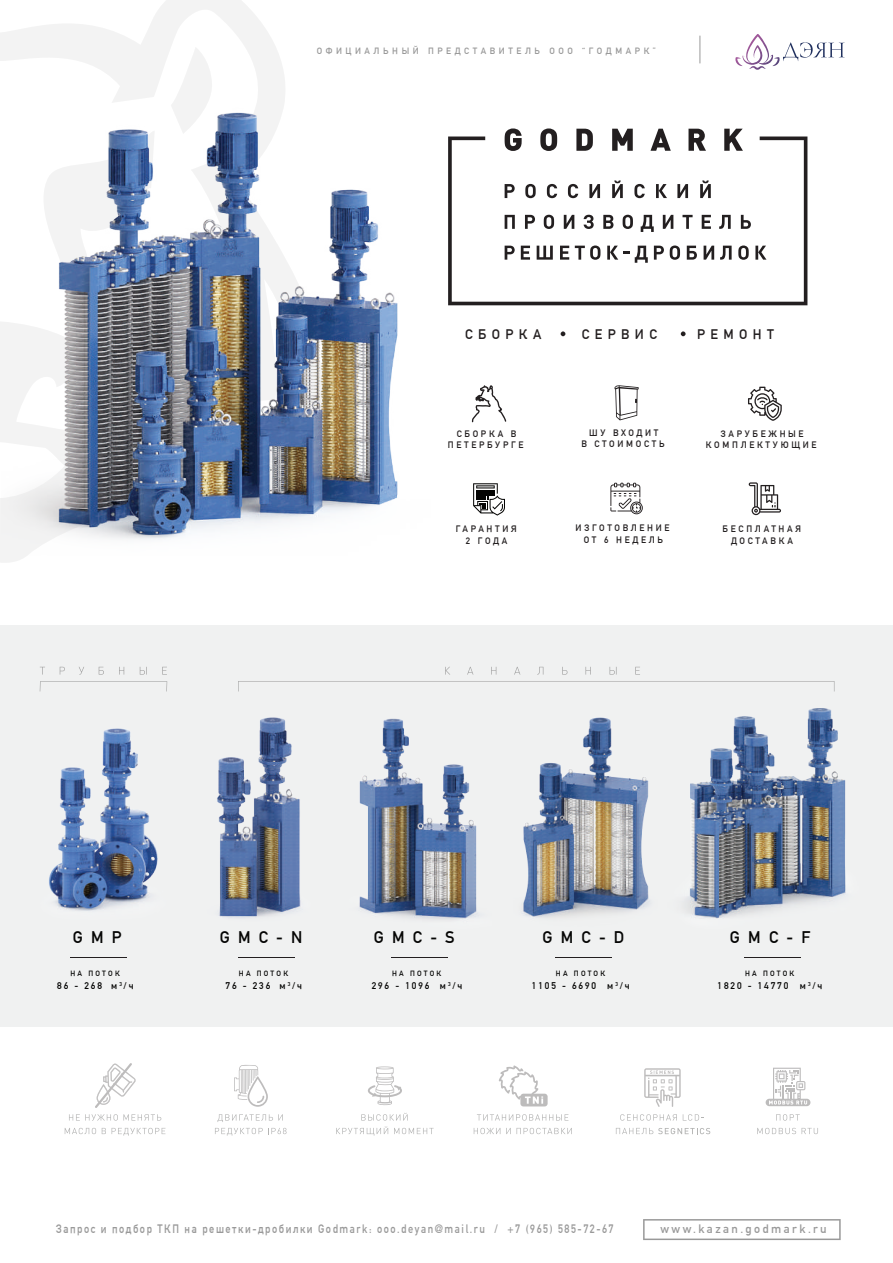
<style>
.page{position:relative;width:893px;height:1263px;background:#fff}
.page>*{position:absolute;margin:0;border:0;box-sizing:border-box;transform-origin:0 0}
.t1{font:700 16.5px "DIN Alternate";letter-spacing:.5em;color:#050504}
.t2{font:700 13.65px "DIN Alternate";letter-spacing:.4em;color:#231f20}
.t3{font:700 12px "DIN Alternate";letter-spacing:.15em;color:#999;scale:.86 1}
.t4{font:700 12px "DIN Alternate";letter-spacing:.2em;color:#999}
.t5{font:700 9.6px "DIN Alternate";letter-spacing:.2em;color:#050504}
.t6{font:700 9.15px/11.7px "DIN Alternate";letter-spacing:.3em;color:#231f20;text-align:center}
.t7{font:700 9px "DIN Alternate";letter-spacing:.4em;color:#999}
.t8{font:700 7.5px "DIN Alternate";letter-spacing:.3em;color:#050504}
</style>
<div class="page">
<div style="left:0;top:625px;width:893px;height:401px;background:#f0f1f1"></div>
<svg style="left:0;top:0;width:285px;height:562px"></svg>
<svg style="left:171px;top:47px;width:42px;height:60px"></svg>
<svg style="left:505px;top:128px;width:17px;height:8px"></svg>
<svg style="left:540px;top:128px;width:17px;height:8px"></svg>
<svg style="left:576px;top:129px;width:17px;height:7px"></svg>
<svg style="left:612px;top:129px;width:21px;height:7px"></svg>
<svg style="left:656px;top:129px;width:10px;height:7px"></svg>
<svg style="left:688px;top:129px;width:17px;height:7px"></svg>
<svg style="left:724px;top:129px;width:19px;height:7px"></svg>
<svg style="left:448px;top:136px;width:359px;height:169px"></svg>
<svg style="left:69px;top:1114px;width:92px;height:6px"></svg>
<svg style="left:65px;top:1128px;width:31px;height:6px"></svg>
<svg style="left:102px;top:1128px;width:4px;height:6px"></svg>
<svg style="left:112px;top:1128px;width:53px;height:8px"></svg>
<svg style="left:218px;top:1114px;width:65px;height:8px"></svg>
<svg style="left:215px;top:1128px;width:72px;height:8px"></svg>
<svg style="left:361px;top:1113px;width:47px;height:7px"></svg>
<svg style="left:336px;top:1126px;width:52px;height:10px"></svg>
<svg style="left:394px;top:1128px;width:40px;height:6px"></svg>
<svg style="left:477px;top:1114px;width:91px;height:6px"></svg>
<svg style="left:474px;top:1128px;width:26px;height:6px"></svg>
<svg style="left:506px;top:1128px;width:66px;height:6px"></svg>
<svg style="left:620px;top:1114px;width:57px;height:6px"></svg>
<svg style="left:683px;top:1114px;width:21px;height:6px"></svg>
<svg style="left:776px;top:1114px;width:24px;height:6px"></svg>
<svg style="left:757px;top:1128px;width:61px;height:6px"></svg>
<svg style="left:95px;top:1063px;width:41px;height:45px"></svg>
<svg style="left:234px;top:1065px;width:34px;height:42px"></svg>
<div style="left:520px;top:1094px;width:28px;height:12px;background:#bdbcbc;border-radius:3px"></div>
<svg style="left:499px;top:1065px;width:44px;height:39px"></svg>
<svg style="left:644px;top:1068px;width:37px;height:39px"></svg>
<svg style="left:766px;top:1099px;width:44px;height:7px"></svg>
<svg style="left:769px;top:1068px;width:38px;height:36px"></svg>
<svg style="left:368px;top:1066px;width:34px;height:39px"></svg>
<svg style="left:616px;top:1128px;width:94px;height:6px"></svg>
<hr style="left:70px;top:957px;width:56px;height:1px;background:#231f20">
<svg style="left:238px;top:681px;width:561px;height:10px"></svg>
<svg style="left:40px;top:681px;width:127px;height:10px"></svg>
<svg style="left:445px;top:667px;width:5px;height:7px"></svg>
<svg style="left:467px;top:667px;width:6px;height:7px"></svg>
<svg style="left:491px;top:667px;width:5px;height:7px"></svg>
<svg style="left:514px;top:667px;width:6px;height:7px"></svg>
<svg style="left:538px;top:667px;width:5px;height:7px"></svg>
<svg style="left:562px;top:667px;width:5px;height:7px"></svg>
<svg style="left:585px;top:667px;width:6px;height:7px"></svg>
<svg style="left:610px;top:667px;width:5px;height:7px"></svg>
<svg style="left:635px;top:667px;width:5px;height:7px"></svg>
<svg style="left:60px;top:667px;width:5px;height:7px"></svg>
<svg style="left:79px;top:667px;width:5px;height:7px"></svg>
<svg style="left:99px;top:667px;width:5px;height:7px"></svg>
<svg style="left:119px;top:667px;width:5px;height:7px"></svg>
<svg style="left:140px;top:667px;width:7px;height:7px"></svg>
<svg style="left:162px;top:667px;width:5px;height:7px"></svg>
<svg style="left:561px;top:331px;width:4px;height:5px"></svg>
<svg style="left:681px;top:331px;width:5px;height:5px"></svg>
<hr style="left:239px;top:957px;width:56px;height:1px;background:#231f20">
<hr style="left:392px;top:957px;width:56px;height:1px;background:#231f20">
<hr style="left:556px;top:957px;width:56px;height:1px;background:#231f20">
<hr style="left:745px;top:957px;width:56px;height:1px;background:#231f20">
<svg style="left:615px;top:385px;width:24px;height:35px"></svg>
<svg style="left:610px;top:483px;width:33px;height:31px"></svg>
<svg style="left:473px;top:483px;width:32px;height:33px"></svg>
<svg style="left:749px;top:482px;width:32px;height:33px"></svg>
<svg style="left:472px;top:385px;width:34px;height:37px"></svg>
<svg style="left:748px;top:387px;width:34px;height:34px"></svg>
<img style="left:1px;top:107px;width:397px;height:448px">
<img style="left:49px;top:728px;width:109px;height:183px">
<img style="left:217px;top:717px;width:84px;height:201px">
<img style="left:359px;top:718px;width:119px;height:202px">
<img style="left:522px;top:717px;width:128px;height:201px">
<img style="left:685px;top:716px;width:114px;height:203px">
<img style="left:799px;top:681px;width:47px;height:223px">
<svg style="left:643px;top:1219px;width:198px;height:21px"></svg>
<svg style="left:700px;top:36px;width:1px;height:27px"></svg>
<svg style="left:735px;top:34px;width:110px;height:36px"></svg>
<p class="t7" style="left:317px;top:44px;width:341px">ОФИЦИАЛЬНЫЙ ПРЕДСТАВИТЕЛЬ ООО “ГОДМАРК”</p>
<h2 class="t2" style="left:465px;top:324px;width:78px">СБОРКА</h2>
<h2 class="t2" style="left:582px;top:324px;width:77px">СЕРВИС</h2>
<h2 class="t2" style="left:697px;top:324px;width:78px">РЕМОНТ</h2>
<p class="t6" style="left:448px;top:427px;width:77px">СБОРКА В<br>ПЕТЕРБУРГЕ</p>
<p class="t6" style="left:581px;top:426px;width:85px">ШУ ВХОДИТ<br>В СТОИМОСТЬ</p>
<p class="t6" style="left:706px;top:427px;width:112px">ЗАРУБЕЖНЫЕ<br>КОМПЛЕКТУЮЩИЕ</p>
<p class="t6" style="left:456px;top:523px;width:62px">ГАРАНТИЯ<br>2 ГОДА</p>
<p class="t6" style="left:576px;top:522px;width:96px">ИЗГОТОВЛЕНИЕ<br>ОТ 6 НЕДЕЛЬ</p>
<p class="t6" style="left:723px;top:523px;width:80px">БЕСПЛАТНАЯ<br>ДОСТАВКА</p>
<h1 class="t1" style="left:73px;top:924px;width:50px">GMP</h1>
<p class="t8" style="left:71px;top:967px;width:51px">НА ПОТОК</p>
<p class="t5" style="left:57px;top:978px;width:78px">86 - 268 м <sup>3</sup>/ч</p>
<h1 class="t1" style="left:220px;top:924px;width:84px">GMC-N</h1>
<h1 class="t1" style="left:374px;top:924px;width:82px">GMC-S</h1>
<h1 class="t1" style="left:542px;top:924px;width:83px">GMC-D</h1>
<h1 class="t1" style="left:730px;top:924px;width:82px">GMC-F</h1>
<p class="t8" style="left:239px;top:967px;width:51px">НА ПОТОК</p>
<p class="t5" style="left:226px;top:978px;width:78px">76 - 236 м <sup>3</sup>/ч</p>
<p class="t8" style="left:392px;top:967px;width:51px">НА ПОТОК</p>
<p class="t5" style="left:372px;top:978px;width:92px">296 - 1096 м <sup>3</sup>/ч</p>
<p class="t8" style="left:556px;top:967px;width:51px">НА ПОТОК</p>
<p class="t5" style="left:532px;top:978px;width:99px">1105 - 6690 м <sup>3</sup>/ч</p>
<p class="t8" style="left:745px;top:967px;width:51px">НА ПОТОК</p>
<p class="t5" style="left:717px;top:978px;width:106px">1820 - 14770 м <sup>3</sup>/ч</p>
<h3 class="t3" style="left:56px;top:1219px;width:650px">Запрос и подбор ТКП на решетки-дробилки Godmark: ooo.deyan@mail.ru / +7 (965) 585-72-67</h3>
<h3 class="t4" style="left:660px;top:1219px;width:168px">www.kazan.godmark.ru</h3>
</div>
